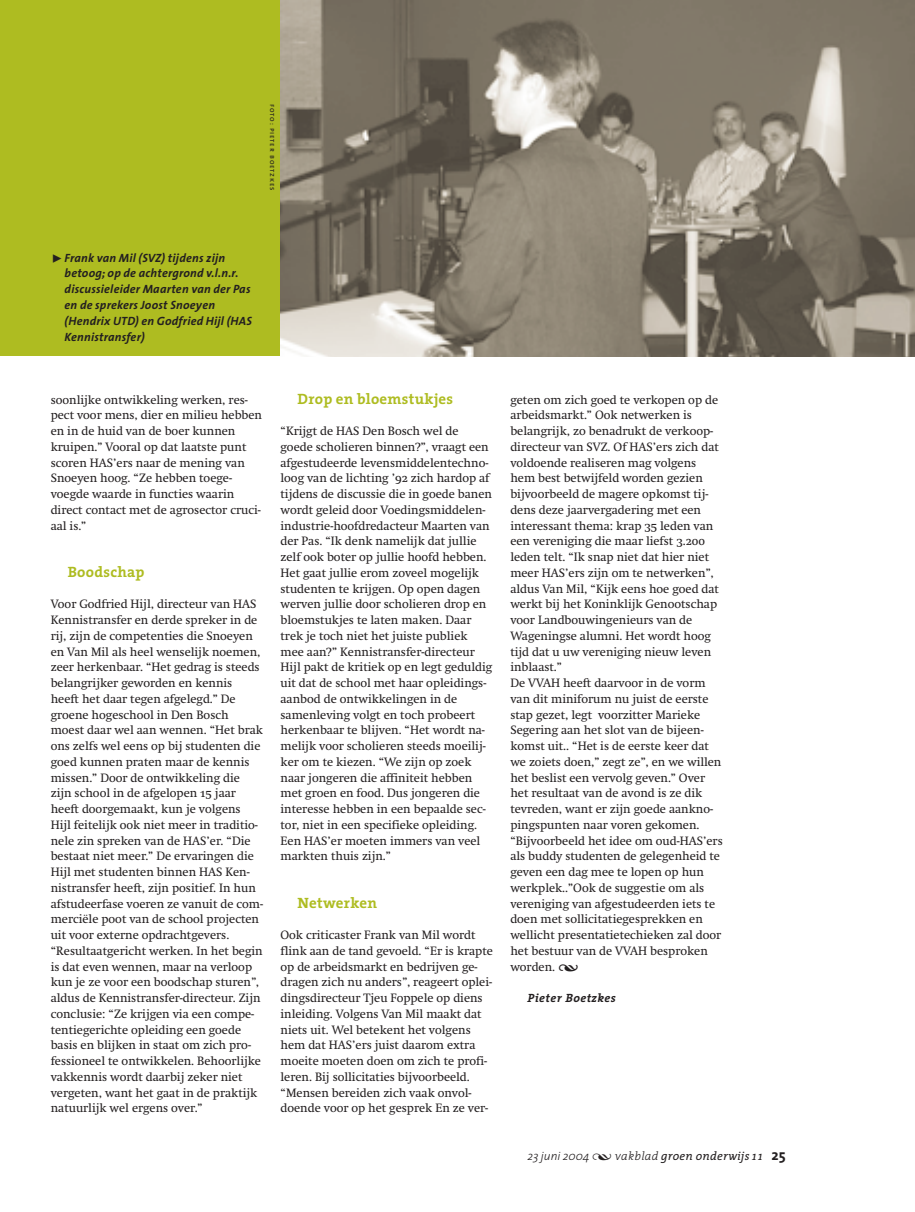
<style>
.page{position:relative;width:915px;height:1212px;background:#fff}
.page>*{position:absolute;margin:0;border:0;box-sizing:border-box;transform-origin:0 0}
.t1{font:700 15px "The Serif";letter-spacing:.02em;color:#aebc21}
.t2{font:12px/15.8px "Swift Special";color:#231f20}
.t3{font:italic 700 12px/15.8px "The Sans";letter-spacing:.02em;color:#231f20}
.t4{font:italic 12px "The Serif";letter-spacing:.02em;color:#231f20}
.t5{font:italic 700 12px "The Serif";letter-spacing:.035em;color:#231f20}
.t6{font:7.5px "The Sans Caps";letter-spacing:.115em;color:#231f20}
.s1{font-family:"The Sans Bold Expert";font-weight:400;font-style:normal}
.s2{font-family:"The Serif Expert"}
.s3{font-family:"The Sans";font-weight:300}
.s4{font-family:"The Serif Extra Light Expert";font-style:normal}
.s5{font-weight:300}
.s6{font-family:"The Sans";font-weight:700;font-style:normal;font-size:15px}
</style>
<div class="page">
<div style="left:0;top:1px;width:395px;height:355px;background:#aebc21"></div>
<img style="left:280px;top:1px;width:634px;height:355px">
<p class="t6" style="left:277px;top:104px;width:88px;rotate:90deg">foto: pieter boetzkes</p>
<p class="t3" style="left:65px;top:251px;width:189px;text-indent:-14px"><span class="s1">˘</span> Frank van Mil (SVZ) tijdens zijn betoog; op de achtergrond v.l.n.r. discussieleider Maarten van der Pas en de sprekers Joost Snoeyen (Hendrix UTD) en Godfried Hijl (HAS<br>Kennistransfer)</p>
<p class="t2" style="left:51px;top:393px;width:213px">soonlijke ontwikkeling werken, res&shy;pect voor mens, dier en milieu hebben en in de huid van de boer kunnen kruipen.” Vooral op dat laatste punt scoren HAS’ers naar de mening van<br>Snoeyen hoog. “Ze hebben toege&shy;voegde waarde in functies waarin direct contact met de agrosector cruci&shy;aal is.”</p>
<p class="t1" style="left:68px;top:566px;width:78px">Boodschap</p>
<p class="t2" style="left:51px;top:597px;width:214px">Voor Godfried Hijl, directeur van HAS Kennistransfer en derde spreker in de rij, zijn de competenties die Snoeyen en Van Mil als heel wenselijk noemen, zeer herkenbaar. “Het gedrag is steeds belangrijker geworden en kennis heeft het daar tegen afgelegd.” De groene hogeschool in Den Bosch moest daar wel aan wennen. “Het brak ons zelfs wel eens op bij studenten die goed kunnen praten maar de kennis missen.” Door de ontwikkeling die zijn school in de afgelopen 15 jaar heeft doorgemaakt, kun je volgens Hijl feitelijk ook niet meer in traditio&shy;nele zin spreken van de HAS’er. “Die bestaat niet meer.” De ervaringen die Hijl met studenten binnen HAS Ken&shy;nistransfer heeft, zijn positief. In hun afstudeerfase voeren ze vanuit de com&shy;merciële poot van de school projecten uit voor externe opdrachtgevers. “Resultaatgericht werken. In het begin is dat even wennen, maar na verloop kun je ze voor een boodschap sturen”, aldus de Kennistransfer-directeur. Zijn conclusie: “Ze krijgen via een compe&shy;tentiegerichte opleiding een goede basis en blijken in staat om zich pro&shy;fessioneel te ontwikkelen. Behoorlijke vakkennis wordt daarbij zeker niet vergeten, want het gaat in de praktijk natuurlijk wel ergens over.”</p>
<p class="t1" style="left:297px;top:393px;width:157px">Drop en bloemstukjes</p>
<p class="t2" style="left:280px;top:424px;width:213px">“Krijgt de HAS Den Bosch wel de goede scholieren binnen?”, vraagt een afgestudeerde levensmiddelentechno&shy;loog van de lichting ’92 zich hardop af tijdens de discussie die in goede banen wordt geleid door Voedingsmiddelen&shy;industrie-hoofdredacteur Maarten van der Pas. “Ik denk namelijk dat jullie zelf ook boter op jullie hoofd hebben.<br>Het gaat jullie erom zoveel mogelijk studenten te krijgen. Op open dagen werven jullie door scholieren drop en bloemstukjes te laten maken. Daar trek je toch niet het juiste publiek mee aan?” Kennistransfer-directeur Hijl pakt de kritiek op en legt geduldig uit dat de school met haar opleidings&shy;aanbod de ontwikkelingen in de samenleving volgt en toch probeert herkenbaar te blijven. “Het wordt na&shy;melijk voor scholieren steeds moeilij&shy;ker om te kiezen. “We zijn op zoek naar jongeren die affiniteit hebben met groen en food. Dus jongeren die interesse hebben in een bepaalde sec&shy;tor, niet in een specifieke opleiding.<br>Een HAS’er moeten immers van veel markten thuis zijn.”</p>
<p class="t1" style="left:297px;top:897px;width:81px">Netwerken</p>
<p class="t2" style="left:280px;top:928px;width:214px">Ook criticaster Frank van Mil wordt flink aan de tand gevoeld. “Er is krapte op de arbeidsmarkt en bedrijven ge&shy;dragen zich nu anders”, reageert oplei&shy;dingsdirecteur Tjeu Foppele op diens inleiding. Volgens Van Mil maakt dat niets uit. Wel betekent het volgens hem dat HAS’ers juist daarom extra moeite moeten doen om zich te profi&shy;leren. Bij sollicitaties bijvoorbeeld. “Mensen bereiden zich vaak onvol&shy;doende voor op het gesprek En ze ver-</p>
<p class="t2" style="left:510px;top:393px;width:214px">geten om zich goed te verkopen op de arbeidsmarkt.” Ook netwerken is belangrijk, zo benadrukt de verkoop&shy;directeur van SVZ. Of HAS’ers zich dat voldoende realiseren mag volgens hem best betwijfeld worden gezien bijvoorbeeld de magere opkomst tij&shy;dens deze jaarvergadering met een interessant thema: krap 35 leden van een vereniging die maar liefst 3.200 leden telt. “Ik snap niet dat hier niet meer HAS’ers zijn om te netwerken”, aldus Van Mil, “Kijk eens hoe goed dat werkt bij het Koninklijk Genootschap voor Landbouwingenieurs van de Wageningse alumni. Het wordt hoog tijd dat u uw vereniging nieuw leven inblaast.”<br>De VVAH heeft daarvoor in de vorm van dit miniforum nu juist de eerste stap gezet, legt voorzitter Marieke Segering aan het slot van de bijeen&shy;komst uit.. “Het is de eerste keer dat we zoiets doen,” zegt ze”, en we willen het beslist een vervolg geven.” Over het resultaat van de avond is ze dik tevreden, want er zijn goede aankno&shy;pingspunten naar voren gekomen. “Bijvoorbeeld het idee om oud-HAS’ers als buddy studenten de gelegenheid te geven een dag mee te lopen op hun werkplek..”Ook de suggestie om als vereniging van afgestudeerden iets te doen met sollicitatiegesprekken en wellicht presentatietechieken zal door het bestuur van de VVAH besproken worden. <span class="s2">Œ</span></p>
<p class="t5" style="left:527px;top:993px;width:90px">Pieter Boetzkes</p>
<p class="t4" style="left:527px;top:1150px;width:260px"><span class="s3">23 juni 2004</span> <span class="s4">Œ</span> <span class="s5">vakblad</span> groen onderwijs 11 <span class="s6">25</span></p>
</div>
